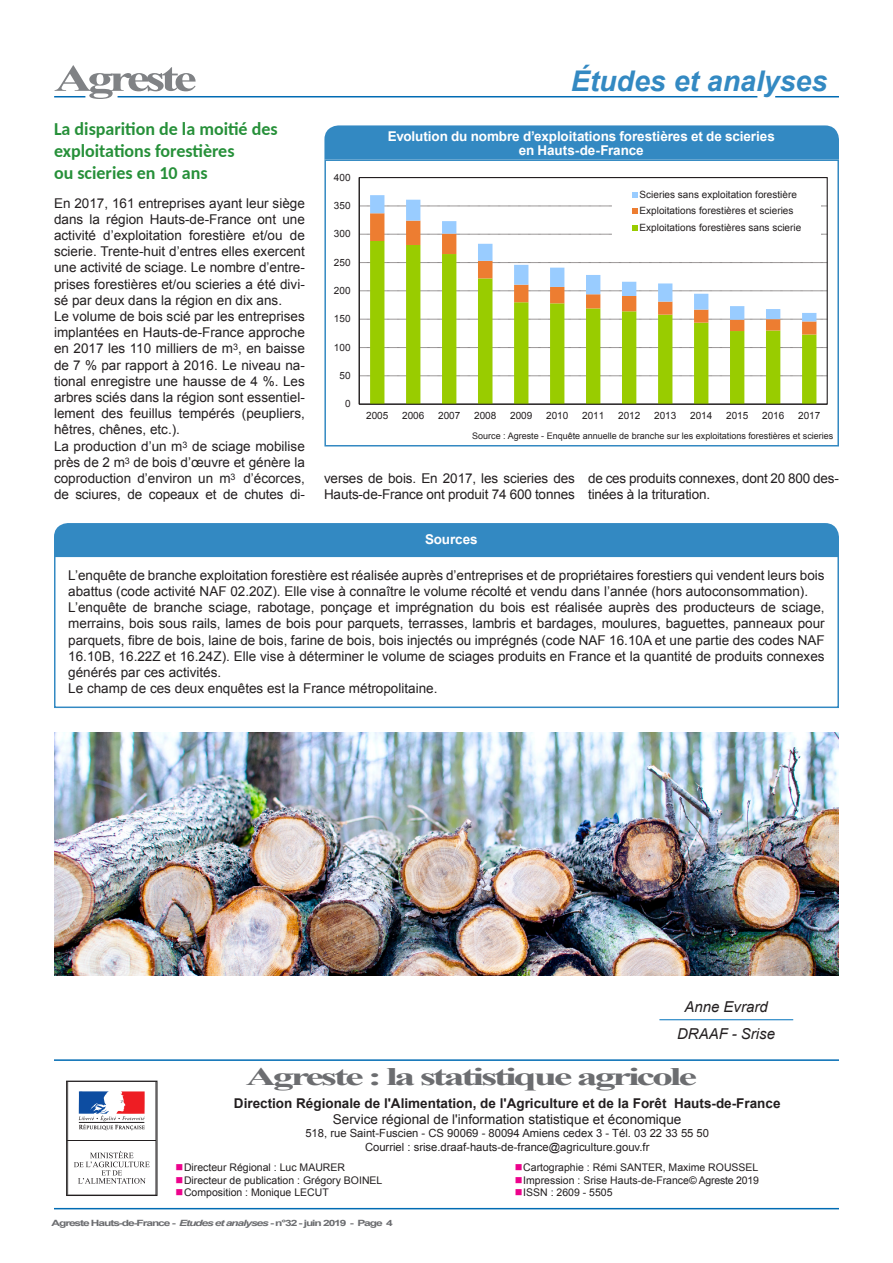
<style>
.page{position:relative;width:893px;height:1263px;background:#fff}
.page>*{position:absolute;margin:0;border:0;box-sizing:border-box;transform-origin:0 0}
.t1{font:700 37.8px "Times New Roman";letter-spacing:-.09em;color:#808285;scale:1.39 1}
.t2{font:italic 700 28.5px "Arial";color:#3389c2}
.t3{font:700 25.2px "Times New Roman";letter-spacing:-.075em;color:#6c6d70;scale:1.67 1}
.t4{font:700 18px "Carlito";color:#269039}
.t5{font:italic 15px "Arial";color:#231f20}
.t6{font:13.5px/16.2px "Arial";color:#231f20;text-align:justify}
.t7{font:700 13.5px "Arial";letter-spacing:-.005em;color:#fff}
.t8{font:700 13.5px "Arial";color:#231f20}
.t9{font:11.25px "Arial";color:#231f20}
.t10{font:10.5px "Arial";color:#231f20}
.t11{font:10.05px/16.5px "Arial";color:#231f20}
.t12{font:9.9px "Arial";letter-spacing:.005em;color:#231f20}
.t13{font:9px "Arial";color:#231f20}
.t14{font:700 8.7px "Arial";letter-spacing:-.09em;color:#6c6d70;scale:1.39 1}
.s1{font-style:italic}
</style>
<div class="page">
<hr style="left:54px;top:1208px;width:785px;height:1px;background:#006bb3">
<div style="left:54px;top:523px;width:785px;height:32px;background:#3389c2"></div>
<div style="left:324px;top:125px;width:515px;height:34px;background:#3389c2"></div>
<hr style="left:118px;top:96px;width:639px;height:1px;background:#006bb3">
<hr style="left:54px;top:96px;width:31px;height:1px;background:#006bb3">
<hr style="left:775px;top:96px;width:64px;height:1px;background:#006bb3">
<hr style="left:54px;top:1059px;width:785px;height:2px;background:#006bb3">
<svg style="left:68px;top:1082px;width:88px;height:112px"></svg>
<div style="left:66px;top:1080px;width:92px;height:116px;border:1px solid #231f20"></div>
<hr style="left:659px;top:1019px;width:134px;height:1px;background:#0072bc">
<svg style="left:361px;top:375px;width:465px;height:1px"></svg>
<svg style="left:361px;top:347px;width:465px;height:1px"></svg>
<svg style="left:361px;top:319px;width:465px;height:1px"></svg>
<svg style="left:361px;top:291px;width:465px;height:1px"></svg>
<svg style="left:361px;top:262px;width:465px;height:1px"></svg>
<svg style="left:370px;top:334px;width:446px;height:70px"></svg>
<svg style="left:370px;top:321px;width:446px;height:13px"></svg>
<svg style="left:370px;top:195px;width:446px;height:126px"></svg>
<hr style="left:359px;top:178px;width:1px;height:226px;background:#231f20">
<hr style="left:359px;top:404px;width:468px;height:1px;background:#231f20">
<div style="left:612px;top:186px;width:209px;height:50px;background:#fff"></div>
<svg style="left:632px;top:192px;width:5px;height:5px"></svg>
<svg style="left:360px;top:206px;width:467px;height:8px"></svg>
<svg style="left:360px;top:225px;width:467px;height:10px"></svg>
<div style="left:324px;top:159px;width:515px;height:287px;border:2px solid #3389c2"></div>
<img style="left:54px;top:732px;width:785px;height:244px">
<div style="left:54px;top:555px;width:785px;height:153px;border:2px solid #3389c2"></div>
<p class="t1" style="left:54px;top:52px;width:104px">Agreste</p>
<p class="t2" style="left:571px;top:62px;width:258px">Études et analyses</p>
<p class="t4" style="left:54px;top:117px;width:225px">La disparition de la moitié des</p>
<p class="t4" style="left:54px;top:139px;width:182px">exploitations forestières</p>
<p class="t4" style="left:54px;top:160px;width:155px">ou scieries en 10 ans</p>
<p class="t11" style="left:334px;top:169px;width:18px">400</p>
<p class="t7" style="left:388px;top:128px;width:389px">Evolution du nombre d’exploitations forestières et de scieries</p>
<p class="t7" style="left:519px;top:141px;width:127px">en Hauts-de-France</p>
<p class="t12" style="left:640px;top:188px;width:159px">Scieries sans exploitation forestière</p>
<p class="t11" style="left:640px;top:203px;width:163px">Exploitations forestières et scieries<br>Exploitations forestières sans scierie</p>
<p class="t6" style="left:54px;top:195px;width:252px">En 2017, 161 entreprises ayant leur siège dans la région Hauts-de-France ont une activité d’exploitation forestière et/ou de scierie. Trente-huit d’entres elles exercent une activité de sciage. Le nombre d’entre&shy;prises forestières et/ou scieries a été divi&shy;sé par deux dans la région en dix ans.</p>
<p class="t6" style="left:54px;top:308px;width:252px">Le volume de bois scié par les entreprises implantées en Hauts-de-France approche en 2017 les 110 milliers de m<sup>3</sup>, en baisse de 7 % par rapport à 2016. Le niveau na&shy;tional enregistre une hausse de 4 %. Les arbres sciés dans la région sont essentiel&shy;lement des feuillus tempérés (peupliers, hêtres, chênes, etc.).</p>
<p class="t6" style="left:54px;top:438px;width:252px">La production d’un m<sup>3</sup> de sciage mobilise près de 2 m<sup>3</sup> de bois d’œuvre et génère la coproduction d’environ un m<sup>3</sup> d’écorces, de sciures, de copeaux et de chutes di-</p>
<p class="t12" style="left:334px;top:199px;width:18px">350</p>
<p class="t11" style="left:334px;top:226px;width:18px">300</p>
<p class="t11" style="left:334px;top:254px;width:18px">250</p>
<p class="t12" style="left:334px;top:284px;width:18px">200</p>
<p class="t11" style="left:334px;top:311px;width:18px">150</p>
<p class="t11" style="left:334px;top:339px;width:18px">100</p>
<p class="t11" style="left:340px;top:367px;width:13px">50</p>
<p class="t11" style="left:345px;top:396px;width:7px">0</p>
<p class="t11" style="left:366px;top:408px;width:24px">2005</p>
<p class="t11" style="left:402px;top:408px;width:24px">2006</p>
<p class="t11" style="left:438px;top:408px;width:24px">2007</p>
<p class="t11" style="left:474px;top:408px;width:24px">2008</p>
<p class="t11" style="left:510px;top:408px;width:24px">2009</p>
<p class="t11" style="left:546px;top:408px;width:24px">2010</p>
<p class="t11" style="left:582px;top:408px;width:24px">2011</p>
<p class="t11" style="left:618px;top:408px;width:24px">2012</p>
<p class="t11" style="left:654px;top:408px;width:24px">2013</p>
<p class="t11" style="left:690px;top:408px;width:24px">2014</p>
<p class="t11" style="left:726px;top:408px;width:24px">2015</p>
<p class="t11" style="left:762px;top:408px;width:24px">2016</p>
<p class="t11" style="left:798px;top:408px;width:24px">2017</p>
<p class="t13" style="left:472px;top:430px;width:363px">Source : Agreste - Enquête annuelle de branche sur les exploitations forestières et scieries</p>
<p class="t6" style="left:324px;top:470px;width:252px">verses de bois. En 2017, les scieries des<br>Hauts-de-France ont produit 74 600 tonnes</p>
<p class="t6" style="left:588px;top:470px;width:252px">de ces produits connexes, dont 20 800 des&shy;tinées à la trituration.</p>
<p class="t7" style="left:425px;top:530px;width:54px">Sources</p>
<p class="t6" style="left:68px;top:567px;width:758px">L’enquête de branche exploitation forestière est réalisée auprès d’entreprises et de propriétaires forestiers qui vendent leurs bois abattus (code activité NAF 02.20Z). Elle vise à connaître le volume récolté et vendu dans l’année (hors autoconsommation).</p>
<p class="t6" style="left:68px;top:599px;width:758px">L’enquête de branche sciage, rabotage, ponçage et imprégnation du bois est réalisée auprès des producteurs de sciage, merrains, bois sous rails, lames de bois pour parquets, terrasses, lambris et bardages, moulures, baguettes, panneaux pour parquets, fibre de bois, laine de bois, farine de bois, bois injectés ou imprégnés (code NAF 16.10A et une partie des codes NAF 16.10B, 16.22Z et 16.24Z). Elle vise à déterminer le volume de sciages produits en France et la quantité de produits connexes générés par ces activités.</p>
<p class="t6" style="left:68px;top:680px;width:371px">Le champ de ces deux enquêtes est la France métropolitaine.</p>
<p class="t5" style="left:684px;top:997px;width:85px">Anne Evrard</p>
<p class="t5" style="left:677px;top:1024px;width:100px">DRAAF - Srise</p>
<p class="t3" style="left:246px;top:1059px;width:272px">Agreste : la statistique agricole</p>
<p class="t8" style="left:234px;top:1094px;width:548px">Direction Régionale de l'Alimentation, de l'Agriculture et de la Forêt Hauts-de-France</p>
<p class="t6" style="left:333px;top:1111px;width:350px">Service régional de l'information statistique et économique</p>
<p class="t9" style="left:305px;top:1126px;width:405px">518, rue Saint-Fuscien - CS 90069 - 80094 Amiens cedex 3 - Tél. 03 22 33 55 50</p>
<p class="t9" style="left:365px;top:1139px;width:286px">Courriel : srise.draaf-hauts-de-france@agriculture.gouv.fr</p>
<p class="t10" style="left:184px;top:1160px;width:163px">Directeur Régional : Luc MAURER</p>
<p class="t10" style="left:184px;top:1173px;width:200px">Directeur de publication : Grégory BOINEL</p>
<p class="t10" style="left:184px;top:1185px;width:146px">Composition : Monique LECUT</p>
<p class="t10" style="left:523px;top:1160px;width:237px">Cartographie : Rémi SANTER, Maxime ROUSSEL</p>
<p class="t10" style="left:523px;top:1173px;width:237px">Impression : Srise Hauts-de-France© Agreste 2019</p>
<p class="t10" style="left:523px;top:1185px;width:91px">ISSN : 2609 - 5505</p>
<p class="t14" style="left:52px;top:1217px;width:247px">Agreste Hauts-de-France - <span class="s1">Etudes et analyses</span> - n°32 - juin 2019 - Page 4</p>
</div>
